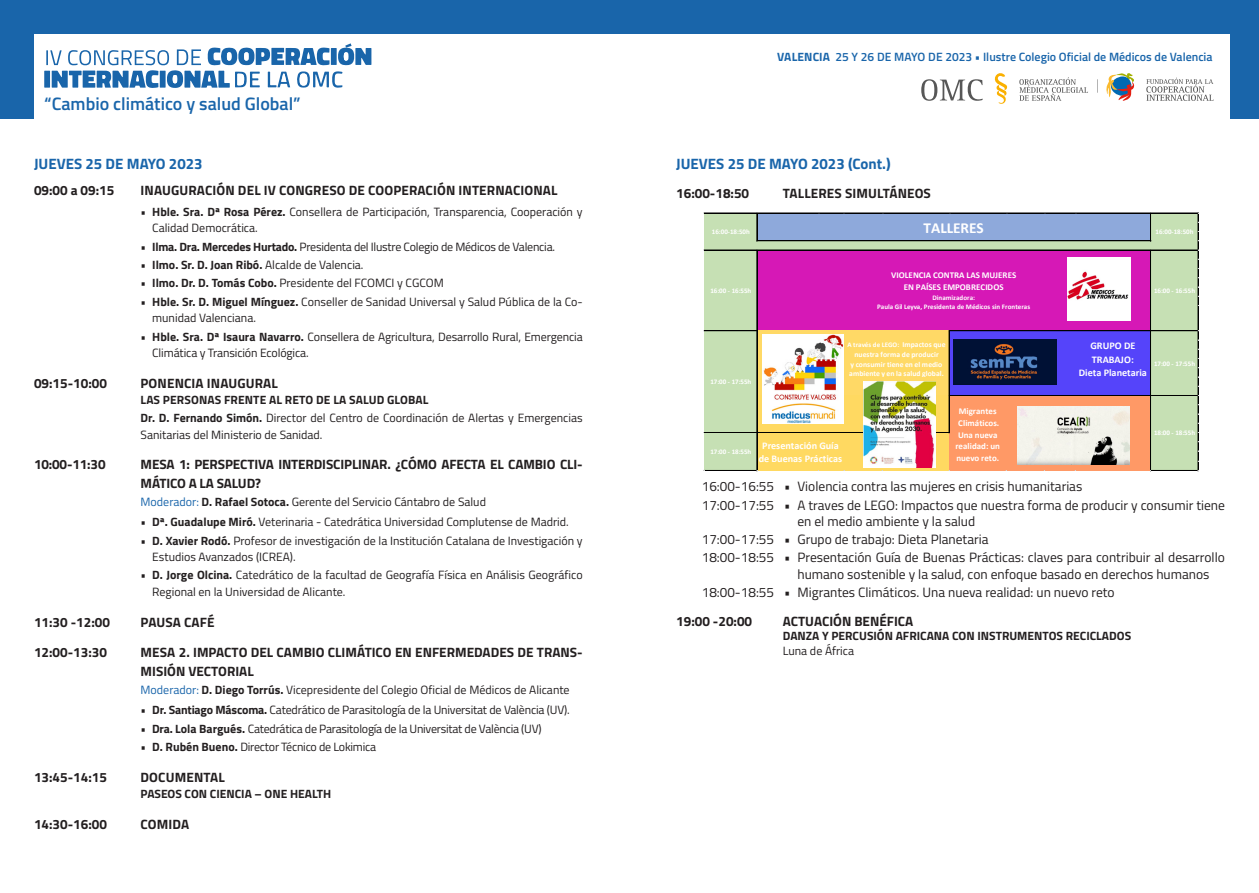
<style>
.page{position:relative;width:1259px;height:893px;background:#fff}
.page>*{position:absolute;margin:0;border:0;box-sizing:border-box;transform-origin:0 0}
.t1{font:600 18px "Titillium";color:#1965aa}
.t2{font:700 15.3px "Calibri";letter-spacing:-.005em;color:#fff}
.t3{font:700 15px "Titillium";color:#1965aa}
.t4{font:13.5px/18.3px "Titillium";color:#231f20}
.t5{font:700 13.5px/18.1px "Titillium";color:#231f20}
.t6{font:12px/16.4px "Titillium";color:#231f20}
.t7{font:12px "Titillium";letter-spacing:-.02em;color:#231f20}
.t8{font:700 12px/18.1px "Titillium";color:#231f20}
.t9{font:600 12px "Titillium";color:#1965aa}
.t10{font:700 10.2px/13.4px "Calibri";letter-spacing:-.005em;color:#fff;text-align:center}
.t11{font:700 9px/11.9px "Calibri";letter-spacing:.005em;color:#fff;text-align:center}
.t12{font:700 7.65px/9.9px "Calibri";letter-spacing:.005em;color:#fff;text-align:center}
.t13{font:700 7.05px/9.3px "Calibri";letter-spacing:-.005em;color:#fff;text-align:center}
.s1{font-weight:700}
.s2{font-weight:400}
.s3{color:#1965aa}
.s4{font-size:7.65px}
</style>
<div class="page">
<div style="left:0;top:0;width:1259px;height:119px;background:#1965aa"></div>
<div style="left:34px;top:34px;width:1195px;height:93px;background:#fff"></div>
<svg style="left:44px;top:43px;width:327px;height:45px"></svg>
<svg style="left:921px;top:73px;width:292px;height:31px"></svg>
<div style="left:704px;top:213px;width:53px;height:28px;background:#c6e0b4"></div>
<div style="left:757px;top:213px;width:393px;height:28px;background:#8ea9db"></div>
<div style="left:1150px;top:213px;width:48px;height:28px;background:#c6e0b4"></div>
<div style="left:704px;top:241px;width:494px;height:9px;background:#c6e0b4"></div>
<div style="left:704px;top:250px;width:53px;height:81px;background:#c6e0b4"></div>
<div style="left:757px;top:250px;width:393px;height:81px;background:#d618b6"></div>
<div style="left:1150px;top:250px;width:48px;height:81px;background:#c6e0b4"></div>
<div style="left:704px;top:331px;width:53px;height:65px;background:#c6e0b4"></div>
<div style="left:757px;top:331px;width:192px;height:65px;background:#ffd966"></div>
<div style="left:949px;top:331px;width:201px;height:65px;background:#5544fa"></div>
<div style="left:1150px;top:331px;width:48px;height:65px;background:#c6e0b4"></div>
<div style="left:704px;top:395px;width:53px;height:76px;background:#c6e0b4"></div>
<div style="left:757px;top:395px;width:192px;height:76px;background:#ffd961"></div>
<div style="left:949px;top:395px;width:201px;height:76px;background:#f96"></div>
<div style="left:1150px;top:395px;width:48px;height:76px;background:#c6e0b4"></div>
<hr style="left:704px;top:213px;width:494px;height:1px;background:#000">
<svg style="left:756px;top:214px;width:2px;height:27px"></svg>
<svg style="left:1150px;top:214px;width:1px;height:27px"></svg>
<hr style="left:757px;top:240px;width:393px;height:1px;background:#000">
<hr style="left:757px;top:241px;width:393px;height:1px;background:#000">
<hr style="left:704px;top:250px;width:494px;height:1px;background:#000">
<hr style="left:704px;top:330px;width:53px;height:1px;background:#000">
<hr style="left:704px;top:331px;width:53px;height:1px;background:#000">
<hr style="left:949px;top:330px;width:249px;height:1px;background:#000">
<hr style="left:949px;top:331px;width:249px;height:1px;background:#000">
<hr style="left:949px;top:395px;width:249px;height:1px;background:#000">
<hr style="left:949px;top:331px;width:1px;height:102px;background:#000">
<hr style="left:704px;top:432px;width:245px;height:1px;background:#000">
<hr style="left:704px;top:470px;width:53px;height:1px;background:#000">
<hr style="left:756px;top:250px;width:1px;height:221px;background:#000">
<hr style="left:757px;top:250px;width:1px;height:221px;background:#000">
<hr style="left:1150px;top:250px;width:1px;height:221px;background:#000">
<hr style="left:1150px;top:470px;width:48px;height:1px;background:#000">
<hr style="left:1197px;top:213px;width:1px;height:258px;background:#000">
<hr style="left:1198px;top:213px;width:1px;height:258px;background:#000">
<img style="left:763px;top:334px;width:80px;height:90px">
<img style="left:863px;top:381px;width:72px;height:87px">
<img style="left:1067px;top:257px;width:63px;height:63px">
<img style="left:954px;top:339px;width:102px;height:45px">
<img style="left:1017px;top:406px;width:112px;height:58px">
<h1 class="t1" style="left:44px;top:90px;width:258px">“Cambio climático y salud Global”</h1>
<p class="t3" style="left:34px;top:152px;width:170px">JUEVES 25 DE MAYO 2023</p>
<p class="t5" style="left:34px;top:181px;width:82px">09:00 a 09:15</p>
<p class="t5" style="left:141px;top:181px;width:418px">INAUGURACIÓN DEL IV CONGRESO DE COOPERACIÓN INTERNACIONAL</p>
<p class="t6" style="left:152px;top:203px;width:432px;text-indent:-12px">• <span class="s1">Hble. Sra. Dª Rosa Pérez.</span> Consellera de Participación, Transparencia, Cooperación y<br>Calidad Democrática.</p>
<p class="t7" style="left:141px;top:238px;width:416px">• <span class="s1">Ilma. Dra. Mercedes Hurtado.</span> Presidenta del Ilustre Colegio de Médicos de Valencia.</p>
<p class="t6" style="left:141px;top:256px;width:224px">• <span class="s1">Ilmo. Sr. D. Joan Ribó.</span> Alcalde de Valencia.</p>
<p class="t6" style="left:141px;top:274px;width:305px">• <span class="s1">Ilmo. Dr. D. Tomás Cobo.</span> Presidente del FCOMCI y CGCOM</p>
<p class="t6" style="left:152px;top:293px;width:432px;text-indent:-12px">• <span class="s1">Hble. Sr. D. Miguel Mínguez.</span> Conseller de Sanidad Universal y Salud Pública de la Co&shy;munidad Valenciana.</p>
<p class="t6" style="left:152px;top:328px;width:432px;text-indent:-12px">• <span class="s1">Hble. Sra. Dª Isaura Navarro.</span> Consellera de Agricultura, Desarrollo Rural, Emergencia<br>Climática y Transición Ecológica.</p>
<p class="t5" style="left:34px;top:373px;width:74px">09:15-10:00</p>
<p class="t5" style="left:141px;top:373px;width:139px">PONENCIA INAUGURAL</p>
<p class="t8" style="left:141px;top:390px;width:443px">LAS PERSONAS FRENTE AL RETO DE LA SALUD GLOBAL<br>Dr. D. Fernando Simón. <span class="s2">Director del Centro de Coordinación de Alertas y Emergencias</span></p>
<p class="t6" style="left:141px;top:426px;width:183px">Sanitarias del Ministerio de Sanidad.</p>
<p class="t5" style="left:34px;top:455px;width:73px">10:00-11:30</p>
<p class="t5" style="left:141px;top:455px;width:443px">MESA 1: PERSPECTIVA INTERDISCIPLINAR. ¿CÓMO AFECTA EL CAMBIO CLI-<br>MÁTICO A LA SALUD?</p>
<p class="t6" style="left:141px;top:493px;width:347px"><span class="s3">Moderador:</span> <span class="s1">D. Rafael Sotoca.</span> Gerente del Servicio Cántabro de Salud</p>
<p class="t6" style="left:141px;top:513px;width:430px">• <span class="s1">Dª. Guadalupe Miró.</span> Veterinaria - Catedrática Universidad Complutense de Madrid.</p>
<p class="t6" style="left:152px;top:532px;width:432px;text-indent:-12px">• <span class="s1">D. Xavier Rodó.</span> Profesor de investigación de la Institución Catalana de Investigación y<br>Estudios Avanzados (ICREA).</p>
<p class="t6" style="left:152px;top:566px;width:432px;text-indent:-12px">• <span class="s1">D. Jorge Olcina.</span> Catedrático de la facultad de Geografía Física en Análisis Geográfico<br>Regional en la Universidad de Alicante.</p>
<p class="t5" style="left:34px;top:612px;width:77px">11:30 -12:00</p>
<p class="t5" style="left:141px;top:612px;width:76px">PAUSA CAFÉ</p>
<p class="t5" style="left:34px;top:643px;width:74px">12:00-13:30</p>
<p class="t5" style="left:141px;top:643px;width:443px">MESA 2. IMPACTO DEL CAMBIO CLIMÁTICO EN ENFERMEDADES DE TRANS-<br>MISIÓN VECTORIAL</p>
<p class="t6" style="left:141px;top:681px;width:430px"><span class="s3">Moderador:</span> <span class="s1">D. Diego Torrús.</span> Vicepresidente del Colegio Oficial de Médicos de Alicante</p>
<p class="t6" style="left:141px;top:701px;width:431px">• <span class="s1">Dr. Santiago Máscoma.</span> Catedrático de Parasitología de la Universitat de València (UV).</p>
<p class="t7" style="left:141px;top:720px;width:402px">• <span class="s1">Dra. Lola Bargués.</span> Catedrática de Parasitología de la Universitat de València (UV)</p>
<p class="t7" style="left:141px;top:738px;width:237px">• <span class="s1">D. Rubén Bueno.</span> Director Técnico de Lokimica</p>
<p class="t5" style="left:34px;top:767px;width:74px">13:45-14:15</p>
<p class="t5" style="left:141px;top:767px;width:86px">DOCUMENTAL</p>
<p class="t5" style="left:34px;top:815px;width:74px">14:30-16:00</p>
<p class="t5" style="left:141px;top:815px;width:50px">COMIDA</p>
<p class="t9" style="left:777px;top:48px;width:437px"><span class="s1">VALENCIA</span> 25 Y 26 DE MAYO DE 2023 • Ilustre Colegio Oficial de Médicos de Valencia</p>
<p class="t3" style="left:676px;top:152px;width:216px">JUEVES 25 DE MAYO 2023 (Cont.)</p>
<p class="t5" style="left:676px;top:183px;width:74px">16:00-18:50</p>
<p class="t5" style="left:783px;top:183px;width:150px">TALLERES SIMULTÁNEOS</p>
<p class="t13" style="left:712px;top:227px;width:39px">16:00-18:50h</p>
<p class="t2" style="left:923px;top:218px;width:62px">TALLERES</p>
<p class="t13" style="left:710px;top:286px;width:43px">16:00 - 16:55h</p>
<p class="t13" style="left:710px;top:377px;width:43px">17:00 - 17:55h</p>
<p class="t11" style="left:891px;top:270px;width:127px">VIOLENCIA CONTRA LAS MUJERES<br>EN PAÍSES EMPOBRECIDOS</p>
<p class="t13" style="left:877px;top:293px;width:155px">Dinamizadora:<br>Paula Gil Leyva, Presidenta de Médicos sin Fronteras</p>
<p class="t13" style="left:847px;top:340px;width:100px">A través de LEGO: <span class="s4">Impactos que</span></p>
<p class="t12" style="left:849px;top:349px;width:96px">nuestra forma de producir<br>y consumir tiene en el medio ambiente y en la salud global.</p>
<p class="t13" style="left:1155px;top:227px;width:39px">16:00-18:50h</p>
<p class="t13" style="left:1154px;top:286px;width:43px">16:00 - 16:55h</p>
<p class="t10" style="left:1078px;top:339px;width:70px">GRUPO DE<br>TRABAJO:<br>Dieta Planetaria</p>
<p class="t13" style="left:1154px;top:359px;width:43px">17:00 - 17:55h</p>
<p class="t11" style="left:955px;top:405px;width:46px">Migrantes<br>Climáticos.<br>Una nueva realidad: un nuevo reto.</p>
<p class="t4" style="left:702px;top:477px;width:524px">16:00-16:55 • Violencia contra las mujeres en crisis humanitarias<br>17:00-17:55 • A traves de LEGO: Impactos que nuestra forma de producir y consumir tiene</p>
<p class="t4" style="left:702px;top:511px;width:524px;text-indent:96px">en el medio ambiente y la salud<br>17:00-17:55 • Grupo de trabajo: Dieta Planetaria<br>18:00-18:55 • Presentación Guía de Buenas Prácticas: claves para contribuir al desarrollo</p>
<p class="t4" style="left:702px;top:564px;width:509px;text-indent:96px">humano sostenible y la salud, con enfoque basado en derechos humanos<br>18:00-18:55 • Migrantes Climáticos. Una nueva realidad: un nuevo reto</p>
<p class="t5" style="left:676px;top:611px;width:77px">19:00 -20:00</p>
<p class="t5" style="left:783px;top:611px;width:132px">ACTUACIÓN BENÉFICA</p>
<p class="t8" style="left:783px;top:626px;width:350px">DANZA Y PERCUSIÓN AFRICANA CON INSTRUMENTOS RECICLADOS</p>
<p class="t6" style="left:783px;top:642px;width:73px">Luna de África</p>
<p class="t13" style="left:1154px;top:428px;width:43px">18:00 - 18:55h</p>
<p class="t10" style="left:759px;top:439px;width:85px">Presentación Guía de Buenas Prácticas</p>
<p class="t13" style="left:710px;top:447px;width:43px">17:00 - 18:55h</p>
</div>
